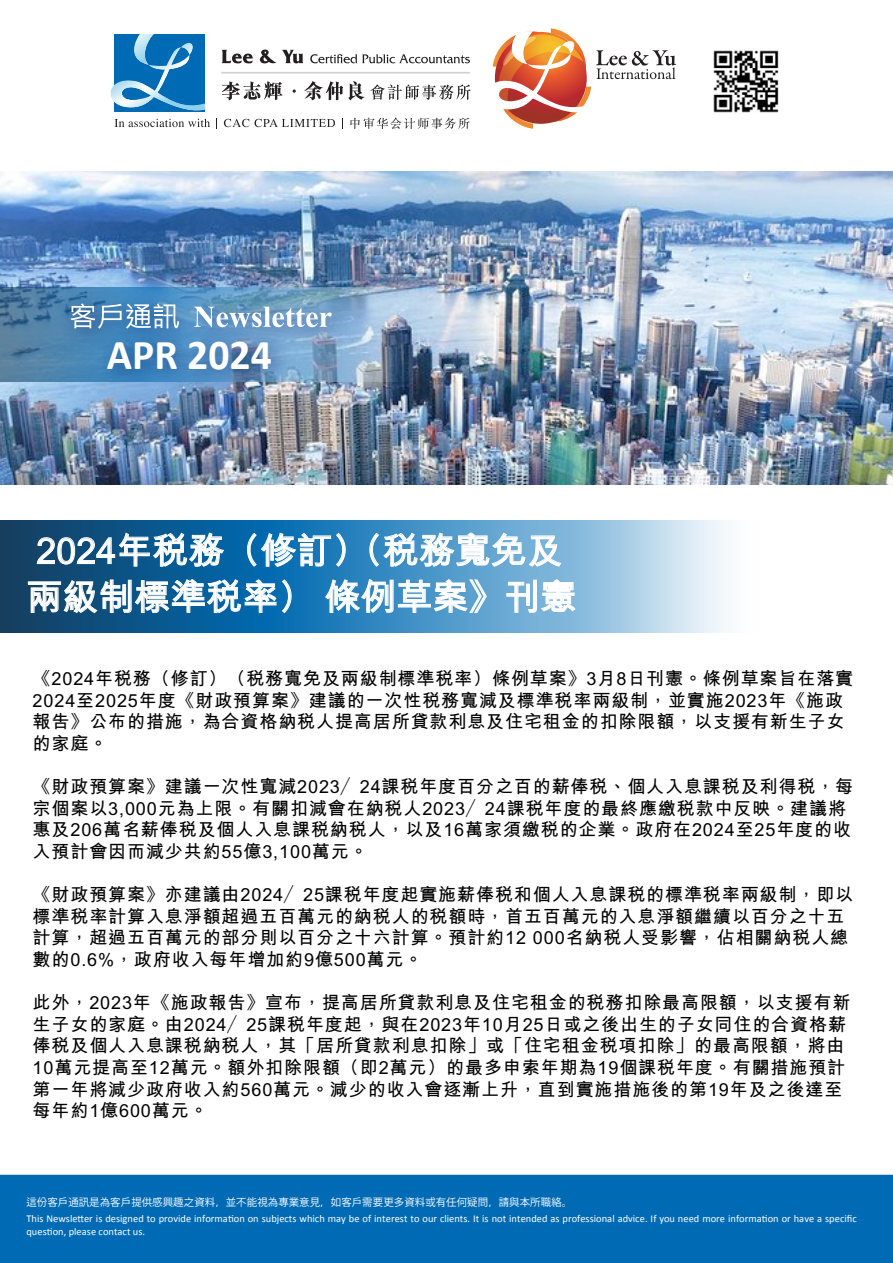
<style>
.page{position:relative;width:893px;height:1263px;background:#fff}
.page>*{position:absolute;margin:0;border:0;box-sizing:border-box;transform-origin:0 0}
.t1{font:700 42.75px "Calibri";color:#fff}
.t2{font:700 36px/46.5px "M Hei HK";color:#fff}
.t3{font:700 18px/21.6px "M Hei HK";letter-spacing:.05em;color:#000}
.t4{font:10.5px/12.6px "Calibri";color:#fff}
.t5{font:10.5px "Koz Go Pr 6 N";color:#fff}
</style>
<div class="page">
<img style="left:0;top:171px;width:893px;height:313px">
<img style="left:713px;top:50px;width:66px;height:63px">
<svg style="left:492px;top:28px;width:184px;height:101px"></svg>
<svg style="left:111px;top:34px;width:94px;height:78px;background:#348bc4"></svg>
<svg style="left:222px;top:50px;width:31px;height:13px"></svg>
<svg style="left:260px;top:50px;width:43px;height:13px"></svg>
<svg style="left:310px;top:54px;width:160px;height:9px"></svg>
<svg style="left:222px;top:81px;width:60px;height:19px"></svg>
<svg style="left:293px;top:89px;width:3px;height:4px"></svg>
<svg style="left:304px;top:81px;width:60px;height:19px"></svg>
<svg style="left:370px;top:84px;width:101px;height:16px"></svg>
<hr style="left:221px;top:72px;width:249px;height:2px;background:#cfd1d2">
<svg style="left:114px;top:119px;width:96px;height:8px"></svg>
<svg style="left:224px;top:119px;width:111px;height:8px"></svg>
<svg style="left:350px;top:117px;width:120px;height:12px"></svg>
<div style="left:0;top:1175px;width:893px;height:88px;background:#006bb4"></div>
<svg style="left:0;top:287px;width:406px;height:94px;background:#6e91b0"></svg>
<svg style="left:0;top:521px;width:728px;height:112px;background:#5d97be"></svg>
<img style="left:49px;top:282px;width:313px;height:77px">
<svg style="left:70px;top:303px;width:109px;height:26px"></svg>
<svg style="left:194px;top:307px;width:138px;height:20px"></svg>
<img style="left:86px;top:312px;width:216px;height:100px">
<svg style="left:37px;top:532px;width:187px;height:35px;background:#3f779f"></svg>
<svg style="left:245px;top:532px;width:102px;height:35px;background:#4390c3"></svg>
<svg style="left:367px;top:532px;width:194px;height:35px;background:#81b6d9"></svg>
<svg style="left:28px;top:579px;width:265px;height:34px;background:#4e87ae"></svg>
<svg style="left:325px;top:579px;width:162px;height:34px;background:#73add4"></svg>
<svg style="left:506px;top:579px;width:70px;height:34px;background:#9fc7e3"></svg>
<h1 class="t1" style="left:107px;top:324px;width:166px">APR 2024</h1>
<h2 class="t2" style="left:26px;top:524px;width:552px">2024年稅務（修訂）（稅務寬免及兩級制標準稅率） 條例草案》刊憲</h2>
<p class="t3" style="left:33px;top:666px;width:822px">《2024年稅務（修訂）（稅務寬免及兩級制標準稅率）條例草案》3月8日刊憲。條例草案旨在落實2024至2025年度《財政預算案》建議的一次性稅務寬減及標準稅率兩級制，並實施2023年《施政報告》公布的措施，為合資格納稅人提高居所貸款利息及住宅租金的扣除限額，以支援有新生子女的家庭。</p>
<p class="t3" style="left:33px;top:774px;width:822px">《財政預算案》建議一次性寬減2023／24課稅年度百分之百的薪俸稅、個人入息課稅及利得稅，每宗個案以3,000元為上限。有關扣減會在納稅人2023／24課稅年度的最終應繳稅款中反映。建議將惠及206萬名薪俸稅及個人入息課稅納稅人，以及16萬家須繳稅的企業。政府在2024至25年度的收入預計會因而減少共約55億3,100萬元。</p>
<p class="t3" style="left:33px;top:882px;width:822px">《財政預算案》亦建議由2024／25課稅年度起實施薪俸稅和個人入息課稅的標準稅率兩級制，即以標準稅率計算入息淨額超過五百萬元的納稅人的稅額時，首五百萬元的入息淨額繼續以百分之十五計算，超過五百萬元的部分則以百分之十六計算。預計約12 000名納稅人受影響，佔相關納稅人總數的0.6%，政府收入每年增加約9億500萬元。</p>
<p class="t3" style="left:33px;top:990px;width:819px">此外，2023年《施政報告》宣布，提高居所貸款利息及住宅租金的稅務扣除最高限額，以支援有新生子女的家庭。由2024／25課稅年度起，與在2023年10月25日或之後出生的子女同住的合資格薪俸稅及個人入息課稅納稅人，其「居所貸款利息扣除」或「住宅租金稅項扣除」的最高限額，將由10萬元提高至12萬元。額外扣除限額（即2萬元）的最多申索年期為19個課稅年度。有關措施預計第一年將減少政府收入約560萬元。減少的收入會逐漸上升，直到實施措施後的第19年及之後達至每年約1億600萬元。</p>
<p class="t5" style="left:26px;top:1196px;width:547px">這份客戶通訊是為客戶提供感興趣之資料，並不能視為專業意見，如客戶需要更多資料或有任何疑問，請與本所職絡。</p>
<p class="t4" style="left:26px;top:1212px;width:832px">This Newsletter is designed to provide information on subjects which may be of interest to our clients. It is not intended as professional advice. If you need more information or have a specific question, please contact us.</p>
</div>
